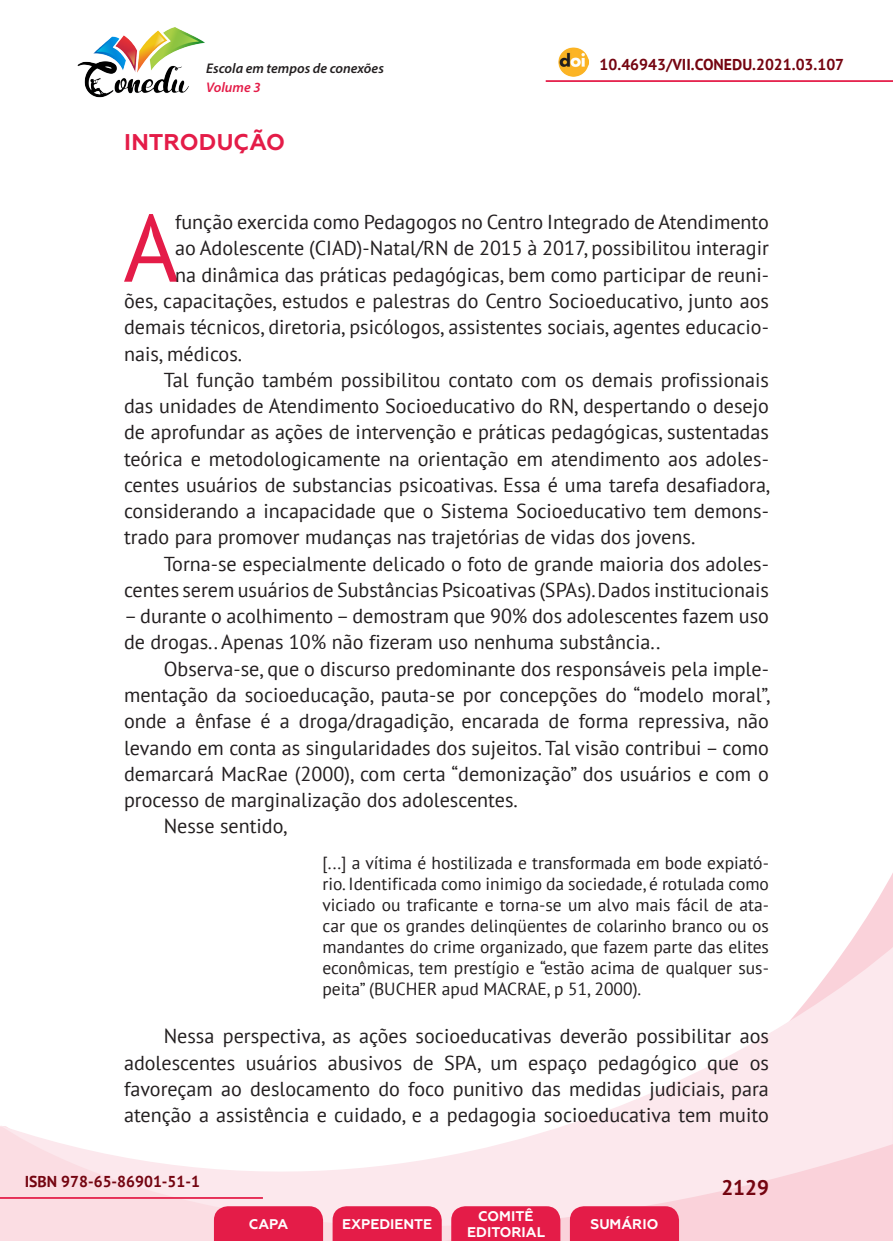
<style>
.page{position:relative;width:893px;height:1241px;background:#fff}
.page>*{position:absolute;margin:0;border:0;box-sizing:border-box;transform-origin:0 0}
._7_CAPITULAR{font:95.2px "PT Sans";color:#e41c48}
._6_INTRODUÇÃO{font:700 22.75px "Geometria";letter-spacing:.005em;color:#e41c48}
.t1{font:700 21px "PT Sans";color:#740410}
._8_CORPO{font:20.12px/26.2px "PT Sans";color:#231f20;text-align:justify}
._7_CAPITULAR-2{font:20.12px "PT Sans";color:#231f20}
._12_CITACAO{font:17.5px/21px "PT Sans";color:#231f20;text-align:justify}
.t2{font:700 15.75px "PT Sans";color:#740410}
.t3{font:700 14px/16.8px "Geometria";color:#fff;text-align:center}
.t4{font:italic 600 14px "Myriad Pro";color:#231f20}
.t5{font:italic 600 14px "Myriad Pro";color:#e41c48}
</style>
<div class="page">
<svg style="left:848px;top:873px;width:45px;height:73px"></svg>
<svg style="left:0;top:946px;width:893px;height:294px"></svg>
<hr style="left:0;top:1196px;width:263px;height:2px;background:#e41c48">
<hr style="left:546px;top:80px;width:347px;height:2px;background:#e41c48">
<img style="left:559px;top:47px;width:30px;height:30px">
<img style="left:77px;top:27px;width:128px;height:71px">
<svg style="left:214px;top:1205px;width:109px;height:35px;background:#e52751"></svg>
<svg style="left:333px;top:1205px;width:109px;height:35px;background:#e52751"></svg>
<svg style="left:451px;top:1205px;width:109px;height:35px;background:#e52751"></svg>
<svg style="left:570px;top:1205px;width:109px;height:35px;background:#e52650"></svg>
<p class="t4" style="left:206px;top:59px;width:179px">Escola em tempos de conexões</p>
<p class="t2" style="left:600px;top:54px;width:246px">10.46943/VII.CONEDU.2021.03.107</p>
<p class="t5" style="left:206px;top:78px;width:56px">Volume 3</p>
<p class="_6_INTRODUÇÃO" style="left:124px;top:129px;width:163px">INTRODUÇÃO</p>
<p class="_7_CAPITULAR" style="left:123px;top:187px;width:57px">A</p>
<p class="_7_CAPITULAR-2" style="left:175px;top:209px;width:595px">função exercida como Pedagogos no Centro Integrado de Atendimento</p>
<p class="_7_CAPITULAR-2" style="left:175px;top:235px;width:595px">ao Adolescente (CIAD)-Natal/RN de 2015 à 2017, possibilitou interagir</p>
<p class="_7_CAPITULAR-2" style="left:175px;top:262px;width:595px">na dinâmica das práticas pedagógicas, bem como participar de reuni-</p>
<p class="_7_CAPITULAR-2" style="left:124px;top:288px;width:646px">ões, capacitações, estudos e palestras do Centro Socioeducativo, junto aos</p>
<p class="_7_CAPITULAR-2" style="left:124px;top:314px;width:646px">demais técnicos, diretoria, psicólogos, assistentes sociais, agentes educacio-</p>
<p class="_7_CAPITULAR-2" style="left:124px;top:340px;width:120px">nais, médicos.</p>
<p class="_8_CORPO" style="left:124px;top:366px;width:648px;text-indent:40px">Tal função também possibilitou contato com os demais profissionais das unidades de Atendimento Socioeducativo do RN, despertando o desejo de aprofundar as ações de intervenção e práticas pedagógicas, sustentadas teórica e metodologicamente na orientação em atendimento aos adoles&shy;centes usuários de substancias psicoativas. Essa é uma tarefa desafiadora, considerando a incapacidade que o Sistema Socioeducativo tem demons&shy;trado para promover mudanças nas trajetórias de vidas dos jovens.</p>
<p class="_8_CORPO" style="left:124px;top:550px;width:646px;text-align:right">Torna-se especialmente delicado o foto de grande maioria dos adoles&shy;centes serem usuários de Substâncias Psicoativas (SPAs). Dados institucionais</p>
<p class="_8_CORPO" style="left:124px;top:602px;width:646px">– durante o acolhimento – demostram que 90% dos adolescentes fazem uso de drogas.. Apenas 10% não fizeram uso nenhuma substância..</p>
<p class="_8_CORPO" style="left:124px;top:655px;width:648px;text-indent:40px">Observa-se, que o discurso predominante dos responsáveis pela imple&shy;mentação da socioeducação, pauta-se por concepções do “modelo moral”, onde a ênfase é a droga/dragadição, encarada de forma repressiva, não levando em conta as singularidades dos sujeitos. Tal visão contribui – como demarcará MacRae (2000), com certa “demonização” dos usuários e com o processo de marginalização dos adolescentes.</p>
<p class="_8_CORPO" style="left:164px;top:812px;width:126px">Nesse sentido,</p>
<p class="_12_CITACAO" style="left:322px;top:852px;width:448px">[...] a vítima é hostilizada e transformada em bode expiató&shy;rio. Identificada como inimigo da sociedade, é rotulada como viciado ou traficante e torna-se um alvo mais fácil de ata&shy;car que os grandes delinqüentes de colarinho branco ou os mandantes do crime organizado, que fazem parte das elites econômicas, tem prestígio e “estão acima de qualquer sus&shy;peita” (BUCHER apud MACRAE, p 51, 2000).</p>
<p class="_8_CORPO" style="left:124px;top:1022px;width:646px;text-indent:40px">Nessa perspectiva, as ações socioeducativas deverão possibilitar aos adolescentes usuários abusivos de SPA, um espaço pedagógico que os favoreçam ao deslocamento do foco punitivo das medidas judiciais, para atenção a assistência e cuidado, e a pedagogia socioeducativa tem muito</p>
<p class="t2" style="left:25px;top:1170px;width:177px">ISBN 978-65-86901-51-1</p>
<p class="t3" style="left:249px;top:1215px;width:41px">CAPA</p>
<p class="t3" style="left:342px;top:1215px;width:92px">EXPEDIENTE</p>
<p class="t3" style="left:467px;top:1207px;width:79px">COMITÊ<br>EDITORIAL</p>
<p class="t3" style="left:590px;top:1215px;width:69px">SUMÁRIO</p>
<p class="t1" style="left:721px;top:1173px;width:49px">2129</p>
</div>
